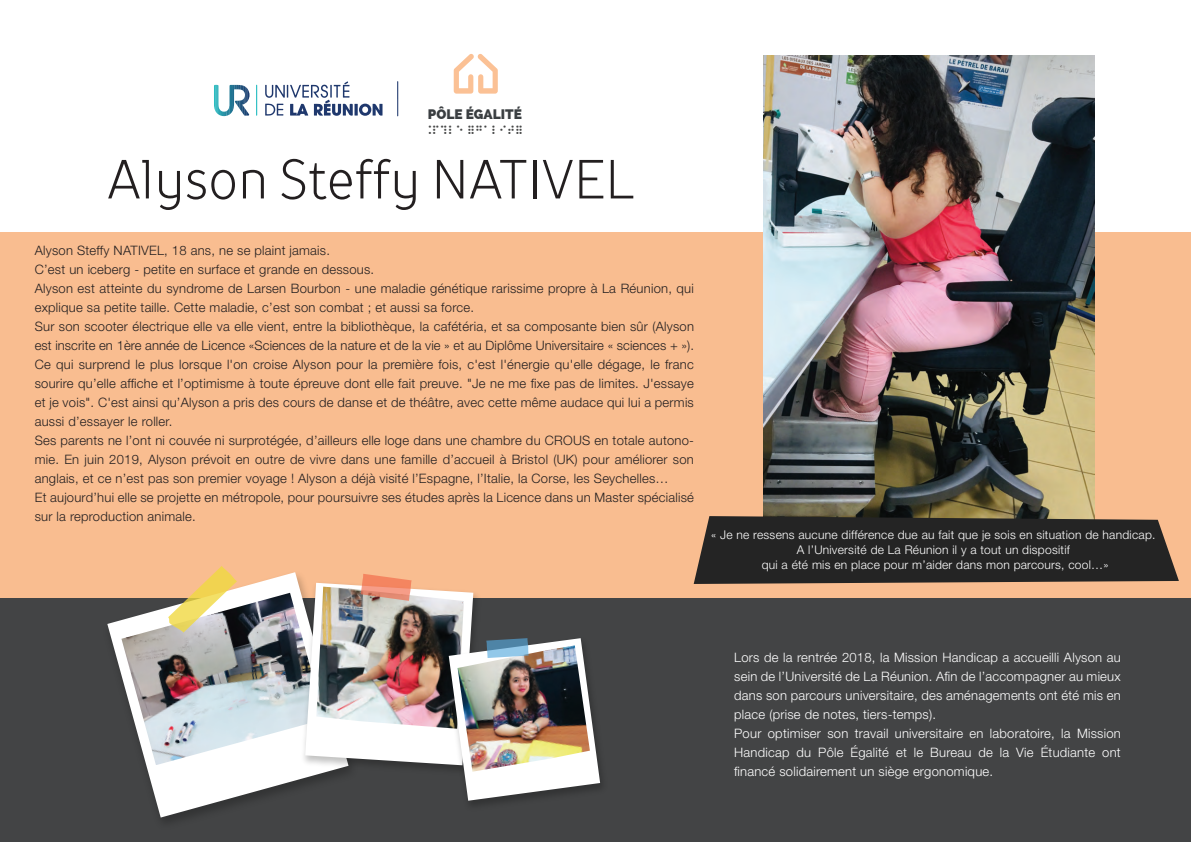
<style>
.page{position:relative;width:1191px;height:842px;background:#fff}
.page>*{position:absolute;margin:0;border:0;box-sizing:border-box;transform-origin:0 0}
.t1{font:300 55px "TT Prosto Sans Condensed";color:#231f20}
.t2{font:800 13.8px "Raleway";color:#3a3e41}
.t3{font:300 13px/19px "Helvetica Neue LT Pro";letter-spacing:.02em;color:#231f20}
.t4{font:300 13px/19px "Helvetica Neue LT Pro";letter-spacing:.02em;color:#fff}
.t5{font:12.7px "Braille Type";color:#464747}
.t6{font:300 12px/15px "Helvetica Neue LT Pro";letter-spacing:.02em;color:#fff;text-align:center}
</style>
<div class="page">
<div style="left:0;top:232px;width:1191px;height:367px;background:#f9bd90"></div>
<img style="left:763px;top:56px;width:331px;height:460px">
<svg style="left:214px;top:81px;width:185px;height:36px"></svg>
<svg style="left:454px;top:54px;width:44px;height:40px"></svg>
<div style="left:0;top:599px;width:1191px;height:243px;background:#434445"></div>
<svg style="left:693px;top:516px;width:485px;height:68px"></svg>
<svg style="left:107px;top:572px;width:198px;height:245px"></svg>
<img style="left:121px;top:593px;width:176px;height:172px">
<svg style="left:168px;top:566px;width:69px;height:67px"></svg>
<img style="left:297px;top:578px;width:8px;height:202px">
<img style="left:305px;top:574px;width:295px;height:227px">
<p class="t2" style="left:428px;top:106px;width:95px">PÔLE ÉGALITÉ</p>
<p class="t5" style="left:426px;top:124px;width:100px">Pôle égalité</p>
<h1 class="t1" style="left:107px;top:146px;width:528px">Alyson Steffy NATIVEL</h1>
<p class="t3" style="left:35px;top:240px;width:661px">Alyson Steffy NATIVEL, 18 ans, ne se plaint jamais.<br>C’est un iceberg - petite en surface et grande en dessous.<br>Alyson est atteinte du syndrome de Larsen Bourbon - une maladie génétique rarissime propre à La Réunion, qui explique sa petite taille. Cette maladie, c’est son combat ; et aussi sa force.<br>Sur son scooter électrique elle va elle vient, entre la bibliothèque, la cafétéria, et sa composante bien sûr (Alyson est inscrite en 1ère année de Licence «Sciences de la nature et de la vie » et au Diplôme Universitaire « sciences + »).<br>Ce qui surprend le plus lorsque l'on croise Alyson pour la première fois, c'est l'énergie qu'elle dégage, le franc sourire qu’elle affiche et l’optimisme à toute épreuve dont elle fait preuve. "Je ne me fixe pas de limites. J'essaye et je vois". C'est ainsi qu’Alyson a pris des cours de danse et de théâtre, avec cette même audace qui lui a permis aussi d’essayer le roller.<br>Ses parents ne l’ont ni couvée ni surprotégée, d’ailleurs elle loge dans une chambre du CROUS en totale autono&shy;mie. En juin 2019, Alyson prévoit en outre de vivre dans une famille d’accueil à Bristol (UK) pour améliorer son anglais, et ce n’est pas son premier voyage ! Alyson a déjà visité l’Espagne, l’Italie, la Corse, les Seychelles…<br>Et aujourd’hui elle se projette en métropole, pour poursuivre ses études après la Licence dans un Master spécialisé sur la reproduction animale.</p>
<p class="t6" style="left:711px;top:527px;width:446px">« Je ne ressens aucune différence due au fait que je sois en situation de handicap.<br>A l’Université de La Réunion il y a tout un dispositif<br>qui a été mis en place pour m’aider dans mon parcours, cool…»</p>
<p class="t4" style="left:734px;top:647px;width:388px">Lors de la rentrée 2018, la Mission Handicap a accueilli Alyson au sein de l’Université de La Réunion. Afin de l’accompagner au mieux dans son parcours universitaire, des aménagements ont été mis en place (prise de notes, tiers-temps).<br>Pour optimiser son travail universitaire en laboratoire, la Mission Handicap du Pôle Égalité et le Bureau de la Vie Étudiante ont financé solidairement un siège ergonomique.</p>
</div>
